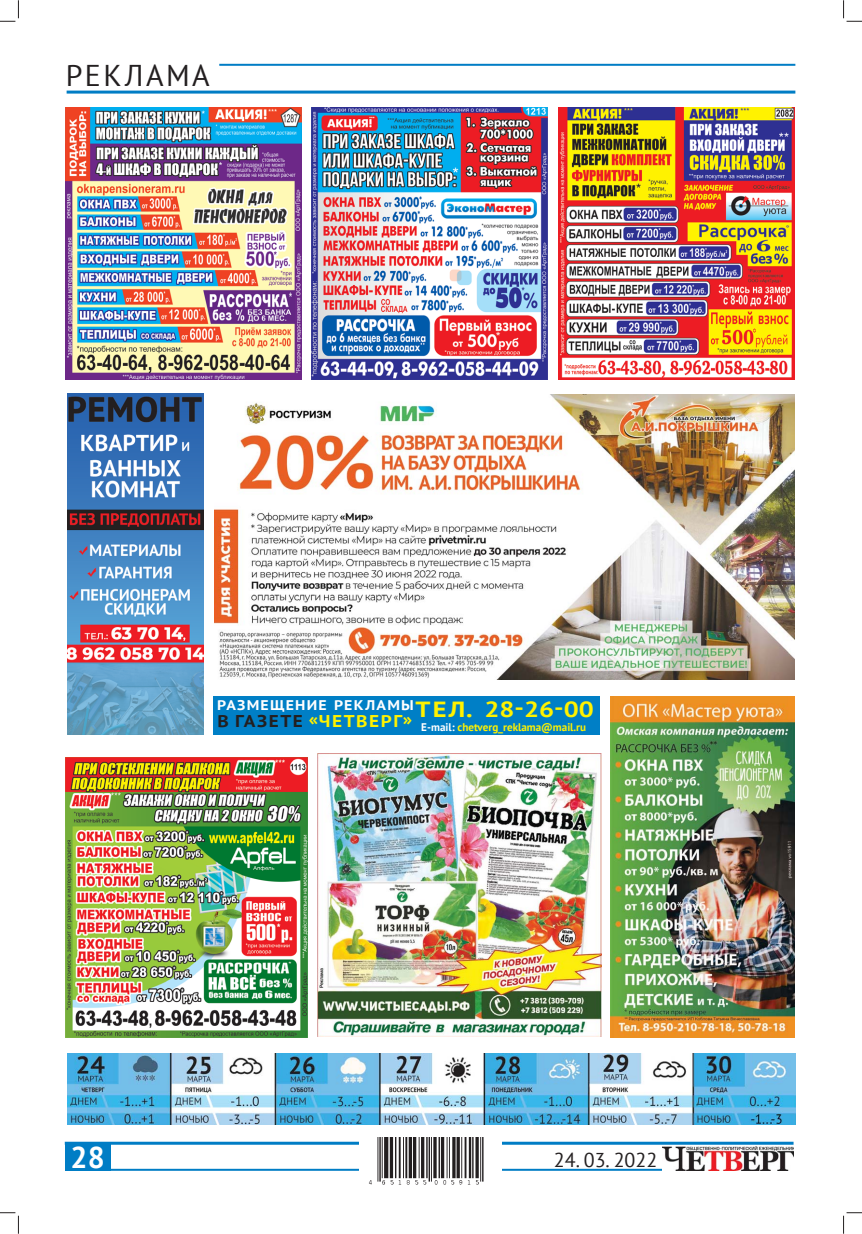
<style>
.page{position:relative;width:862px;height:1234px;background:#fff}
.page>*{position:absolute;margin:0;border:0;box-sizing:border-box;transform-origin:0 0}
.t1{font:30px "PT Sans";letter-spacing:.08em;color:#231f20}
.t2{font:700 30px "PT Sans";color:#fff}
.t3{font:700 21.9px "PT Sans";color:#fff200;scale:1.21 1}
.t4{font:20px "PT Sans";color:#231f20}
.t5{font:700 14px "PT Sans";letter-spacing:.08em;color:#fff;scale:1.13 1}
.t6{font:700 11.1px "PT Sans";color:#fff200}
.s1{color:#fff}
</style>
<div class="page">
<hr style="left:67px;top:91px;width:728px;height:3px;background:#007dc5">
<hr style="left:219px;top:64px;width:576px;height:2px;background:#007dc5">
<div style="left:213px;top:695px;width:386px;height:39px;background:#007fc6"></div>
<img style="left:67px;top:1053px;width:729px;height:71px">
<img style="left:610px;top:696px;width:185px;height:341px">
<img style="left:214px;top:394px;width:580px;height:285px">
<img style="left:65px;top:107px;width:236px;height:272px">
<img style="left:312px;top:107px;width:236px;height:272px">
<img style="left:558px;top:107px;width:236px;height:272px">
<img style="left:65px;top:757px;width:242px;height:280px">
<div style="left:65px;top:1144px;width:46px;height:26px;background:#007dc5"></div>
<hr style="left:100px;top:1168px;width:562px;height:2px;background:#007dc5">
<hr style="left:65px;top:1141px;width:728px;height:3px;background:#007dc5">
<img style="left:663px;top:1146px;width:131px;height:24px">
<img style="left:359px;top:1137px;width:142px;height:46px">
<img style="left:67px;top:394px;width:136px;height:340px">
<img style="left:318px;top:753px;width:283px;height:283px">
<svg style="left:0;top:0;width:19px;height:22px"></svg>
<svg style="left:0;top:1212px;width:19px;height:21px"></svg>
<svg style="left:843px;top:0;width:19px;height:22px"></svg>
<svg style="left:843px;top:1212px;width:19px;height:21px"></svg>
<h1 class="t1" style="left:66px;top:55px;width:145px">РЕКЛАМА</h1>
<p class="t5" style="left:217px;top:695px;width:175px">РАЗМЕЩЕНИЕ РЕКЛАМЫ</p>
<h2 class="t3" style="left:217px;top:694px;width:313px"><sub>В</sub> <sub>ГАЗЕТЕ</sub> <sub>«ЧЕТВЕРГ»</sub>ТЕЛ. 28-26-00</h2>
<p class="t6" style="left:421px;top:719px;width:167px"><span class="s1">E-mail:</span> chetverg_reklama@mail.ru</p>
<h1 class="t2" style="left:71px;top:1136px;width:36px">28</h1>
<h3 class="t4" style="left:554px;top:1146px;width:105px">24. 03. 2022</h3>
</div>
